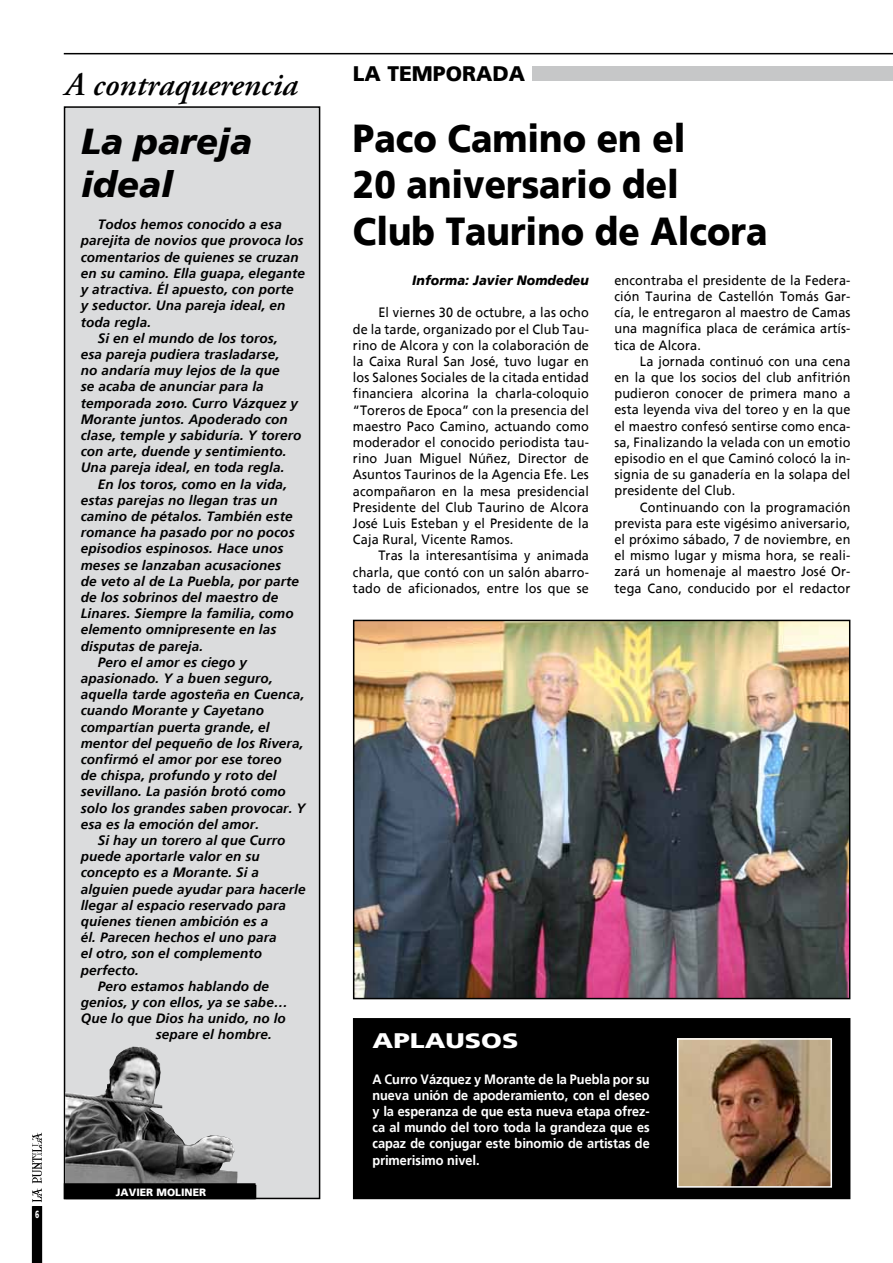
<style>
.page{position:relative;width:893px;height:1263px;background:#fff}
.page>*{position:absolute;margin:0;border:0;box-sizing:border-box;transform-origin:0 0}
.t1{font:900 39px/46.8px "Frutiger";color:#000;scale:.9 1}
.t2{font:italic 900 36px/43.2px "Frutiger";color:#000}
.t3{font:italic 600 33px "Adobe Garamond Pro";color:#000}
.t4{font:900 21px "Frutiger";color:#000}
.t5{font:900 21px "Frutiger";color:#fff;scale:1.28 1}
.t6{font:italic 700 13.5px "Frutiger Linotype";letter-spacing:.01em;color:#000}
.t7{font:13.5px/16.2px "Frutiger";letter-spacing:.01em;color:#000;text-align:justify;scale:.94 1}
.t8{font:700 13.5px/16.2px "Frutiger Linotype";color:#fff;text-align:justify;scale:.94 1}
.t9{font:italic 900 13.5px "Frutiger";letter-spacing:.01em;color:#000;scale:.94 1}
.t10{font:900 10.5px "Frutiger";color:#fff}
.t11{font:900 10.5px "Frutiger";color:#fff;scale:.65 1}
</style>
<div class="page">
<hr style="left:64px;top:53px;width:829px;height:1px;background:#000">
<svg style="left:31px;top:1132px;width:12px;height:131px"></svg>
<div style="left:354px;top:1019px;width:496px;height:179px;background:#000"></div>
<div style="left:353px;top:1018px;width:497px;height:181px;border:2px solid #000"></div>
<div style="left:533px;top:66px;width:360px;height:15px;background:#c6c7c8"></div>
<div style="left:65px;top:107px;width:255px;height:1091px;background:#dbdcdd"></div>
<div style="left:64px;top:106px;width:256px;height:1093px;border:2px solid #000"></div>
<img style="left:65px;top:1047px;width:172px;height:136px">
<div style="left:65px;top:1184px;width:190px;height:14px;background:#000"></div>
<div style="left:64px;top:1183px;width:192px;height:16px;border:2px solid #000"></div>
<div style="left:66px;top:1185px;width:190px;height:14px;border:2px solid #000"></div>
<img style="left:680px;top:1041px;width:149px;height:144px">
<div style="left:677px;top:1038px;width:155px;height:150px;border:2px solid #fff"></div>
<img style="left:356px;top:623px;width:491px;height:373px">
<div style="left:353px;top:620px;width:497px;height:379px;border:2px solid #000"></div>
<h3 class="t3" style="left:65px;top:66px;width:234px">A contraquerencia</h3>
<h2 class="t2" style="left:81px;top:120px;width:173px">La pareja ideal</h2>
<p class="t6" style="left:98px;top:216px;width:186px">Todos hemos conocido a esa</p>
<p class="t6" style="left:81px;top:232px;width:224px">parejita de novios que provoca los</p>
<p class="t6" style="left:81px;top:249px;width:219px">comentarios de quienes se cruzan</p>
<p class="t6" style="left:81px;top:265px;width:226px">en su camino. Ella guapa, elegante</p>
<p class="t6" style="left:81px;top:281px;width:215px">y atractiva. Él apuesto, con porte</p>
<p class="t6" style="left:81px;top:297px;width:206px">y seductor. Una pareja ideal, en</p>
<p class="t6" style="left:81px;top:313px;width:72px">toda regla.</p>
<p class="t6" style="left:98px;top:330px;width:181px">Si en el mundo de los toros,</p>
<p class="t6" style="left:81px;top:346px;width:200px">esa pareja pudiera trasladarse,</p>
<p class="t6" style="left:81px;top:362px;width:200px">no andaría muy lejos de la que</p>
<p class="t6" style="left:81px;top:378px;width:184px">se acaba de anunciar para la</p>
<p class="t6" style="left:81px;top:394px;width:219px">temporada 2010. Curro Vázquez y</p>
<p class="t6" style="left:81px;top:411px;width:209px">Morante juntos. Apoderado con</p>
<p class="t6" style="left:81px;top:427px;width:222px">clase, temple y sabiduría. Y torero</p>
<p class="t6" style="left:81px;top:443px;width:207px">con arte, duende y sentimiento.</p>
<p class="t6" style="left:81px;top:459px;width:205px">Una pareja ideal, en toda regla.</p>
<p class="t6" style="left:98px;top:475px;width:191px">En los toros, como en la vida,</p>
<p class="t6" style="left:81px;top:492px;width:198px">estas parejas no llegan tras un</p>
<p class="t6" style="left:81px;top:508px;width:213px">camino de pétalos. También este</p>
<p class="t6" style="left:81px;top:524px;width:215px">romance ha pasado por no pocos</p>
<p class="t6" style="left:81px;top:540px;width:204px">episodios espinosos. Hace unos</p>
<p class="t6" style="left:81px;top:556px;width:202px">meses se lanzaban acusaciones</p>
<p class="t6" style="left:81px;top:573px;width:220px">de veto al de La Puebla, por parte</p>
<p class="t6" style="left:81px;top:589px;width:199px">de los sobrinos del maestro de</p>
<p class="t6" style="left:81px;top:605px;width:214px">Linares. Siempre la familia, como</p>
<p class="t6" style="left:81px;top:621px;width:197px">elemento omnipresente en las</p>
<p class="t6" style="left:81px;top:637px;width:124px">disputas de pareja.</p>
<p class="t6" style="left:98px;top:654px;width:151px">Pero el amor es ciego y</p>
<p class="t6" style="left:81px;top:670px;width:193px">apasionado. Y a buen seguro,</p>
<p class="t6" style="left:81px;top:686px;width:225px">aquella tarde agosteña en Cuenca,</p>
<p class="t6" style="left:81px;top:702px;width:185px">cuando Morante y Cayetano</p>
<p class="t6" style="left:81px;top:718px;width:190px">compartían puerta grande, el</p>
<p class="t6" style="left:81px;top:735px;width:224px">mentor del pequeño de los Rivera,</p>
<p class="t6" style="left:81px;top:751px;width:203px">confirmó el amor por ese toreo</p>
<p class="t6" style="left:81px;top:767px;width:197px">de chispa, profundo y roto del</p>
<p class="t6" style="left:81px;top:783px;width:207px">sevillano. La pasión brotó como</p>
<p class="t6" style="left:81px;top:799px;width:226px">solo los grandes saben provocar. Y</p>
<p class="t6" style="left:81px;top:816px;width:180px">esa es la emoción del amor.</p>
<p class="t6" style="left:98px;top:832px;width:189px">Si hay un torero al que Curro</p>
<p class="t6" style="left:81px;top:848px;width:181px">puede aportarle valor en su</p>
<p class="t6" style="left:81px;top:864px;width:180px">concepto es a Morante. Si a</p>
<p class="t6" style="left:81px;top:880px;width:226px">alguien puede ayudar para hacerle</p>
<p class="t6" style="left:81px;top:897px;width:207px">llegar al espacio reservado para</p>
<p class="t6" style="left:81px;top:913px;width:189px">quienes tienen ambición es a</p>
<p class="t6" style="left:81px;top:929px;width:197px">él. Parecen hechos el uno para</p>
<p class="t6" style="left:81px;top:945px;width:183px">el otro, son el complemento</p>
<p class="t6" style="left:81px;top:961px;width:60px">perfecto.</p>
<p class="t6" style="left:98px;top:978px;width:173px">Pero estamos hablando de</p>
<p class="t6" style="left:81px;top:994px;width:208px">genios, y con ellos, ya se sabe…</p>
<p class="t6" style="left:81px;top:1010px;width:207px">Que lo que Dios ha unido, no lo</p>
<p class="t6" style="left:156px;top:1026px;width:118px">separe el hombre.</p>
<p class="t11" style="left:35px;top:1207px;width:8px">6</p>
<p class="t10" style="left:116px;top:1186px;width:92px">JAVIER MOLINER</p>
<h3 class="t4" style="left:353px;top:61px;width:174px">LA TEMPORADA</h3>
<h1 class="t1" style="left:353px;top:114px;width:462px">Paco Camino en el<br>20 aniversario del<br>Club Taurino de Alcora</h1>
<p class="t9" style="left:412px;top:272px;width:189px">Informa: Javier Nomdedeu</p>
<p class="t7" style="left:353px;top:304px;width:253px;text-indent:26px">El viernes 30 de octubre, a las ocho de la tarde, organizado por el Club Tau&shy;rino de Alcora y con la colaboración de la Caixa Rural San José, tuvo lugar en los Salones Sociales de la citada entidad financiera alcorina la charla-coloquio “Toreros de Epoca” con la presencia del maestro Paco Camino, actuando como moderador el conocido periodista tau&shy;rino Juan Miguel Núñez, Director de Asuntos Taurinos de la Agencia Efe. Les acompañaron en la mesa presidencial Presidente del Club Taurino de Alcora José Luis Esteban y el Presidente de la Caja Rural, Vicente Ramos.</p>
<p class="t7" style="left:353px;top:547px;width:253px;text-indent:26px">Tras la interesantísima y animada charla, que contó con un salón abarro&shy;tado de aficionados, entre los que se</p>
<p class="t7" style="left:614px;top:272px;width:253px">encontraba el presidente de la Federa&shy;ción Taurina de Castellón Tomás Gar&shy;cía, le entregaron al maestro de Camas una magnífica placa de cerámica artís&shy;tica de Alcora.</p>
<p class="t7" style="left:614px;top:353px;width:253px;text-indent:26px">La jornada continuó con una cena en la que los socios del club anfitrión pudieron conocer de primera mano a esta leyenda viva del toreo y en la que el maestro confesó sentirse como enca&shy;sa, Finalizando la velada con un emotio episodio en el que Caminó colocó la in&shy;signia de su ganadería en la solapa del presidente del Club.</p>
<p class="t7" style="left:614px;top:499px;width:253px;text-indent:26px">Continuando con la programación prevista para este vigésimo aniversario, el próximo sábado, 7 de noviembre, en el mismo lugar y misma hora, se reali&shy;zará un homenaje al maestro José Or&shy;tega Cano, conducido por el redactor</p>
<h3 class="t5" style="left:373px;top:1027px;width:31px">Aplausos</h3>
<p class="t8" style="left:372px;top:1071px;width:297px">A Curro Vázquez y Morante de la Puebla por su nueva unión de apoderamiento, con el deseo y la esperanza de que esta nueva etapa ofrez&shy;ca al mundo del toro toda la grandeza que es capaz de conjugar este binomio de artistas de primerisimo nivel.</p>
</div>
